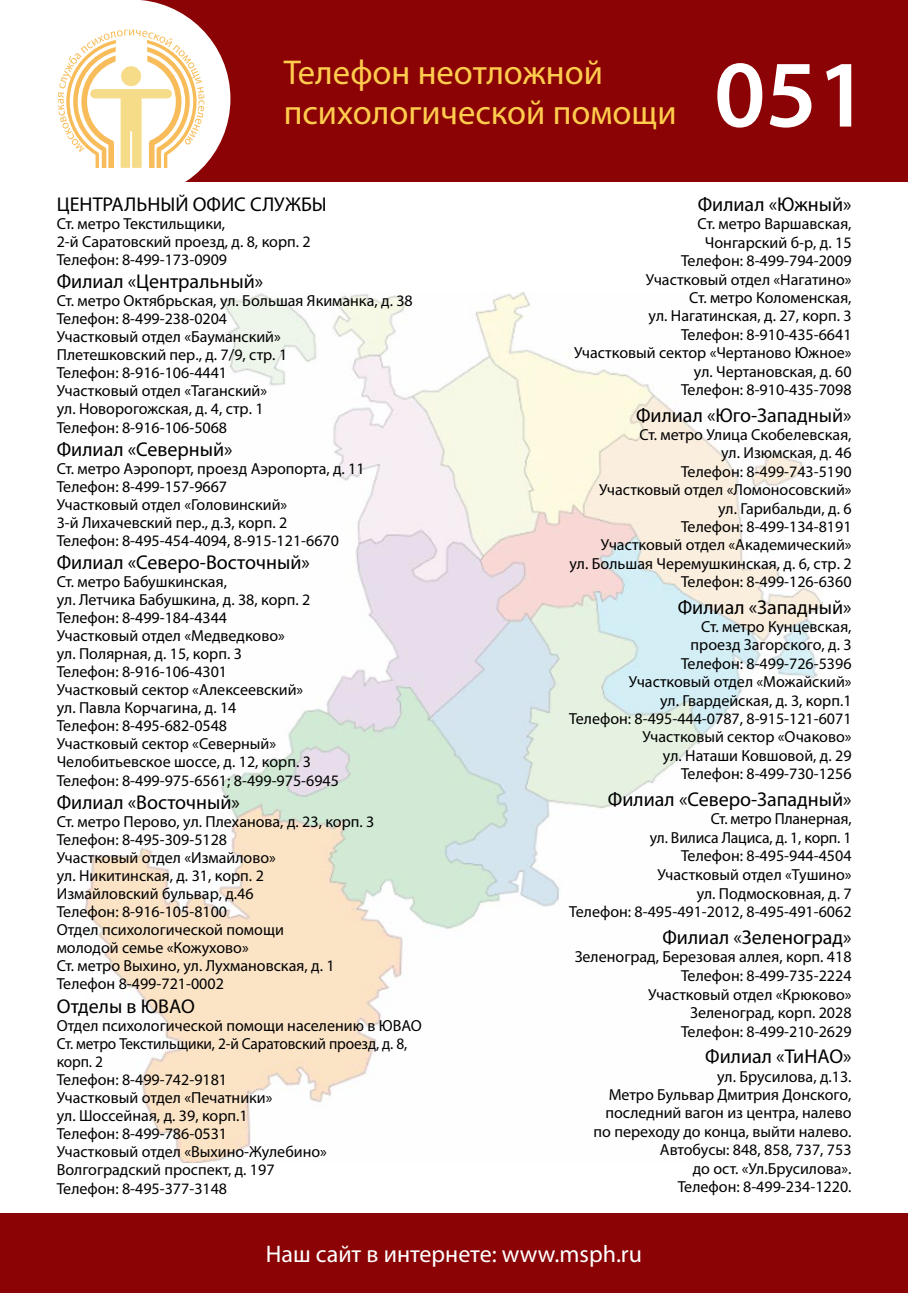
<style>
.page{position:relative;width:908px;height:1293px;background:#fff}
.page>*{position:absolute;margin:0;border:0;box-sizing:border-box;transform-origin:0 0}
.t1{font:600 96px "Myriad Pro";color:#fff}
.t2{font:34.6px/40px "Myriad Pro";color:#ffcc4e}
.t3{font:24px "Myriad Pro";color:#fff}
.t4{font:20px "Myriad Pro";color:#000}
.t5{font:16px/18px "Myriad Pro";color:#000;text-align:right}
</style>
<div class="page">
<div style="left:131px;top:0;width:776px;height:181px;background:#8b0304"></div>
<div style="left:0;top:1213px;width:907px;height:80px;background:#8b0304"></div>
<div style="left:32px;top:0;width:198px;height:198px;background:#fff;border-radius:50%"></div>
<svg style="left:58px;top:30px;width:146px;height:138px"></svg>
<img style="left:85px;top:292px;width:737px;height:870px">
<h2 class="t2" style="left:283px;top:53px;width:394px">Телефон неотложной психологической помощи</h2>
<h1 class="t1" style="left:713px;top:41px;width:156px">051</h1>
<p class="t4" style="left:57px;top:193px;width:271px">ЦЕНТРАЛЬНЫЙ ОФИС СЛУЖБЫ</p>
<p class="t5" style="left:57px;top:215px;width:255px;text-align:left">Ст. метро Текстильщики,<br>2-й Саратовский проезд, д. 8, корп. 2<br>Телефон: 8-499-173-0909</p>
<p class="t4" style="left:57px;top:271px;width:208px">Филиал «Центральный»</p>
<p class="t5" style="left:57px;top:292px;width:357px;text-align:left">Ст. метро Октябрьская, ул. Большая Якиманка, д. 38<br>Телефон: 8-499-238-0204<br>Участковый отдел «Бауманский»<br>Плетешковский пер., д. 7/9, стр. 1<br>Телефон: 8-916-106-4441<br>Участковый отдел «Таганский»<br>ул. Новорогожская, д. 4, стр. 1<br>Телефон: 8-916-106-5068</p>
<p class="t4" style="left:57px;top:438px;width:177px">Филиал «Северный»</p>
<p class="t5" style="left:57px;top:460px;width:309px;text-align:left">Ст. метро Аэропорт, проезд Аэропорта, д. 11<br>Телефон: 8-499-157-9667<br>Участковый отдел «Головинский»<br>3-й Лихачевский пер., д.3, корп. 2<br>Телефон: 8-495-454-4094, 8-915-121-6670</p>
<p class="t4" style="left:57px;top:552px;width:254px">Филиал «Северо-Восточный»</p>
<p class="t5" style="left:57px;top:573px;width:284px;text-align:left">Ст. метро Бабушкинская,<br>ул. Летчика Бабушкина, д. 38, корп. 2<br>Телефон: 8-499-184-4344<br>Участковый отдел «Медведково»<br>ул. Полярная, д. 15, корп. 3<br>Телефон: 8-916-106-4301<br>Участковый сектор «Алексеевский»<br>ул. Павла Корчагина, д. 14<br>Телефон: 8-495-682-0548<br>Участковый сектор «Северный»<br>Челобитьевское шоссе, д. 12, корп. 3<br>Телефон: 8-499-975-6561; 8-499-975-6945</p>
<p class="t4" style="left:57px;top:791px;width:185px">Филиал «Восточный»</p>
<p class="t5" style="left:57px;top:813px;width:319px;text-align:left">Ст. метро Перово, ул. Плеханова, д. 23, корп. 3<br>Телефон: 8-495-309-5128<br>Участковый отдел «Измайлово»<br>ул. Никитинская, д. 31, корп. 2<br>Измайловский бульвар, д.46<br>Телефон: 8-916-105-8100<br>Отдел психологической помощи<br>молодой семье «Кожухово»<br>Ст. метро Выхино, ул. Лухмановская, д. 1<br>Телефон 8-499-721-0002</p>
<p class="t4" style="left:57px;top:995px;width:139px">Отделы в ЮВАО</p>
<p class="t5" style="left:57px;top:1017px;width:366px;text-align:left">Отдел психологической помощи населению в ЮВАО<br>Ст. метро Текстильщики, 2-й Саратовский проезд, д. 8, корп. 2<br>Телефон: 8-499-742-9181<br>Участковый отдел «Печатники»<br>ул. Шоссейная, д. 39, корп.1<br>Телефон: 8-499-786-0531<br>Участковый отдел «Выхино-Жулебино»<br>Волгоградский проспект, д. 197<br>Телефон: 8-495-377-3148</p>
<p class="t4" style="left:697px;top:193px;width:155px">Филиал «Южный»</p>
<p class="t5" style="left:574px;top:215px;width:279px">Ст. метро Варшавская,<br>Чонгарский б-р, д. 15<br>Телефон: 8-499-794-2009<br>Участковый отдел «Нагатино»<br>Ст. метро Коломенская,<br>ул. Нагатинская, д. 27, корп. 3<br>Телефон: 8-910-435-6641<br>Участковый сектор «Чертаново Южное» ул. Чертановская, д. 60<br>Телефон: 8-910-435-7098</p>
<p class="t4" style="left:635px;top:404px;width:217px">Филиал «Юго-Западный»</p>
<p class="t5" style="left:569px;top:426px;width:283px">Ст. метро Улица Скобелевская,<br>ул. Изюмская, д. 46<br>Телефон: 8-499-743-5190<br>Участковый отдел «Ломоносовский»<br>ул. Гарибальди, д. 6<br>Телефон: 8-499-134-8191<br>Участковый отдел «Академический»<br>ул. Большая Черемушкинская, д. 6, стр. 2<br>Телефон: 8-499-126-6360</p>
<p class="t4" style="left:677px;top:596px;width:175px">Филиал «Западный»</p>
<p class="t5" style="left:569px;top:618px;width:284px">Ст. метро Кунцевская,<br>проезд Загорского, д. 3<br>Телефон: 8-499-726-5396<br>Участковый отдел «Можайский»<br>ул. Гвардейская, д. 3, корп.1<br>Телефон: 8-495-444-0787, 8-915-121-6071<br>Участковый сектор «Очаково»<br>ул. Наташи Ковшовой, д. 29<br>Телефон: 8-499-730-1256</p>
<p class="t4" style="left:607px;top:788px;width:245px">Филиал «Северо-Западный»</p>
<p class="t5" style="left:569px;top:810px;width:284px;line-height:18.6px">Ст. метро Планерная,<br>ул. Вилиса Лациса, д. 1, корп. 1<br>Телефон: 8-495-944-4504<br>Участковый отдел «Тушино»<br>ул. Подмосковная, д. 7<br>Телефон: 8-495-491-2012, 8-495-491-6062</p>
<p class="t4" style="left:662px;top:926px;width:190px">Филиал «Зеленоград»</p>
<p class="t5" style="left:574px;top:948px;width:278px;line-height:18.6px">Зеленоград, Березовая аллея, корп. 418<br>Телефон: 8-499-735-2224<br>Участковый отдел «Крюково»<br>Зеленоград, корп. 2028<br>Телефон: 8-499-210-2629</p>
<p class="t4" style="left:705px;top:1045px;width:148px">Филиал «ТиНАО»</p>
<p class="t5" style="left:593px;top:1067px;width:259px">ул. Брусилова, д.13.<br>Метро Бульвар Дмитрия Донского, последний вагон из центра, налево по переходу до конца, выйти налево.<br>Автобусы: 848, 858, 737, 753<br>до ост. «Ул.Брусилова».<br>Телефон: 8-499-234-1220.</p>
<h3 class="t3" style="left:266px;top:1241px;width:377px">Наш сайт в интернете: www.msph.ru</h3>
</div>
